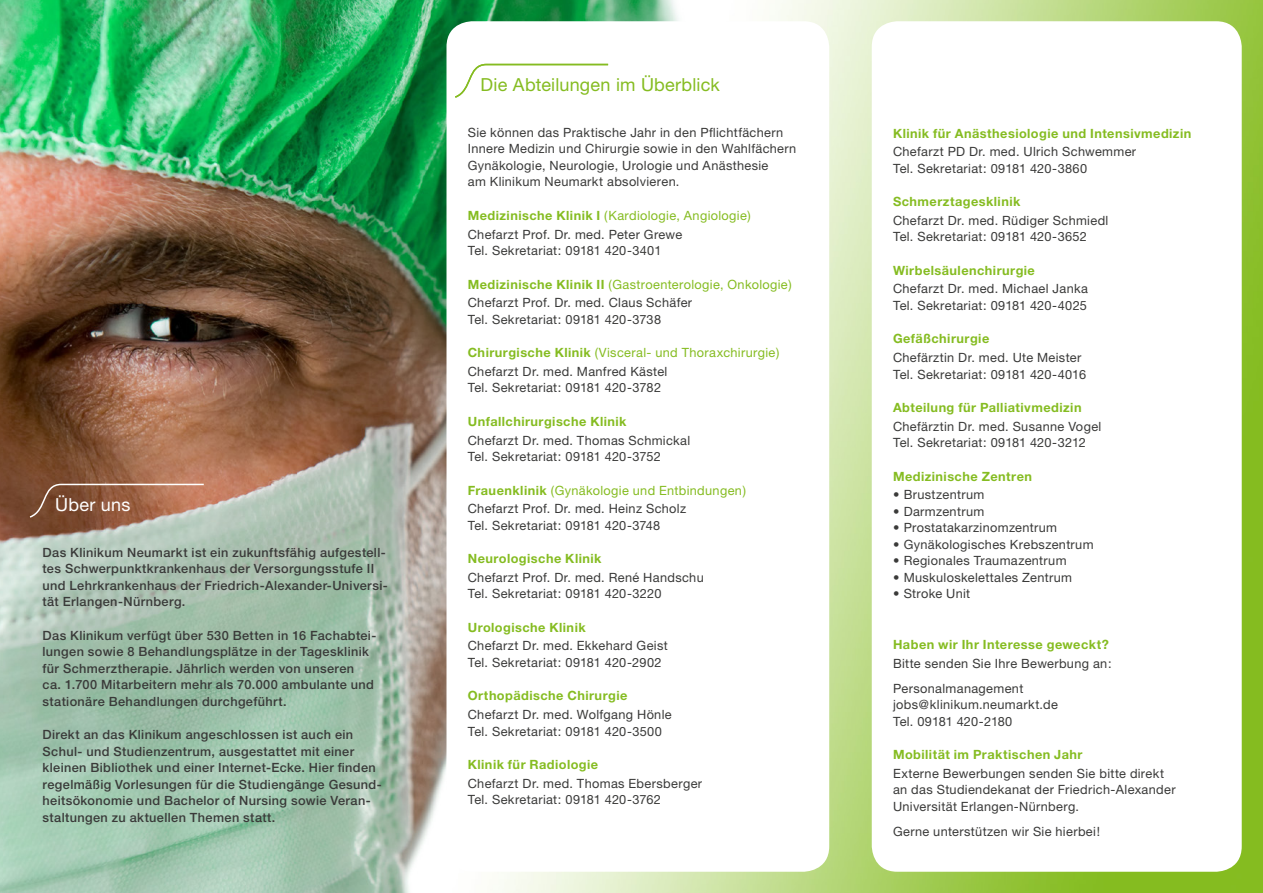
<style>
.page{position:relative;width:1263px;height:893px;background:#fff}
.page>*{position:absolute;margin:0;border:0;box-sizing:border-box;transform-origin:0 0}
.t1{font:18px "Helvetica Neue";letter-spacing:.01em;color:#85bc21}
.t2{font:18px "Helvetica Neue";letter-spacing:.015em;color:#fff}
.t3{font:12.75px/16.5px "Helvetica Neue";letter-spacing:.025em;color:#3a3a39}
.t4{font:500 12.75px/16.5px "Helvetica Neue";letter-spacing:.03em;color:#3a3a39}
.t5{font:700 12.75px "Helvetica Neue";letter-spacing:.035em;color:#85bc21}
.t6{font:12.75px/18.6px "Helvetica Neue";letter-spacing:.03em;color:#85bc21}
.s1{font-weight:700;color:#85bc21}
.s2{color:#85bc21}
.s3{font-weight:700}
.s4{color:#3a3a39}
</style>
<div class="page">
<img style="left:0;top:0;width:1263px;height:893px">
<div style="left:872px;top:21px;width:370px;height:851px;background:#fff;border-radius:26px"></div>
<div style="left:446px;top:21px;width:383px;height:851px;background:#fff;border-radius:26px"></div>
<svg style="left:28px;top:483px;width:177px;height:36px;background:#9c6a50"></svg>
<svg style="left:455px;top:63px;width:154px;height:35px"></svg>
<h1 class="t2" style="left:55px;top:493px;width:77px">Über uns</h1>
<p class="t4" style="left:43px;top:544px;width:347px">Das Klinikum Neumarkt ist ein zukunftsfähig aufgestell&shy;tes Schwerpunktkrankenhaus der Versorgungsstufe II und Lehrkrankenhaus der Friedrich-Alexander-Universi&shy;tät Erlangen-Nürnberg.</p>
<p class="t4" style="left:43px;top:627px;width:335px">Das Klinikum verfügt über 530 Betten in 16 Fachabtei&shy;lungen sowie 8 Behandlungsplätze in der Tagesklinik für Schmerztherapie. Jährlich werden von unseren<br>ca. 1.700 Mitarbeitern mehr als 70.000 ambulante und stationäre Behandlungen durchgeführt.</p>
<p class="t4" style="left:43px;top:726px;width:341px">Direkt an das Klinikum angeschlossen ist auch ein Schul- und Studienzentrum, ausgestattet mit einer kleinen Bibliothek und einer Internet-Ecke. Hier finden regelmäßig Vorlesungen für die Studiengänge Gesund&shy;heitsökonomie und Bachelor of Nursing sowie Veran&shy;staltungen zu aktuellen Themen statt.</p>
<h1 class="t1" style="left:480px;top:74px;width:241px">Die Abteilungen im Überblick</h1>
<p class="t3" style="left:468px;top:124px;width:330px">Sie können das Praktische Jahr in den Pflichtfächern Innere Medizin und Chirurgie sowie in den Wahlfächern Gynäkologie, Neurologie, Urologie und Anästhesie<br>am Klinikum Neumarkt absolvieren.</p>
<p class="t3" style="left:468px;top:206px;width:285px;line-height:18.6px"><span class="s1">Medizinische Klinik I</span> <span class="s2">(Kardiologie, Angiologie)<br></span>Chefarzt Prof. Dr. med. Peter Grewe</p>
<p class="t3" style="left:468px;top:242px;width:195px">Tel. Sekretariat: 09181 420-3401</p>
<p class="t3" style="left:468px;top:275px;width:325px;line-height:18.6px"><span class="s1">Medizinische Klinik II</span> <span class="s2">(Gastroenterologie, Onkologie)<br></span>Chefarzt Prof. Dr. med. Claus Schäfer</p>
<p class="t3" style="left:468px;top:311px;width:195px">Tel. Sekretariat: 09181 420-3738</p>
<p class="t6" style="left:468px;top:343px;width:313px"><span class="s3">Chirurgische Klinik</span> (Visceral- und Thoraxchirurgie)<br><span class="s4">Chefarzt Dr. med. Manfred Kästel</span></p>
<p class="t3" style="left:468px;top:379px;width:195px">Tel. Sekretariat: 09181 420-3782</p>
<p class="t5" style="left:468px;top:413px;width:160px">Unfallchirurgische Klinik</p>
<p class="t3" style="left:468px;top:432px;width:224px">Chefarzt Dr. med. Thomas Schmickal<br>Tel. Sekretariat: 09181 420-3752</p>
<p class="t3" style="left:468px;top:480px;width:280px;line-height:18.6px"><span class="s1">Frauenklinik</span> <span class="s2">(Gynäkologie und Entbindungen)<br></span>Chefarzt Prof. Dr. med. Heinz Scholz</p>
<p class="t3" style="left:468px;top:517px;width:194px">Tel. Sekretariat: 09181 420-3748</p>
<p class="t5" style="left:468px;top:551px;width:135px">Neurologische Klinik</p>
<p class="t3" style="left:468px;top:569px;width:237px">Chefarzt Prof. Dr. med. René Handschu<br>Tel. Sekretariat: 09181 420-3220</p>
<p class="t5" style="left:468px;top:619px;width:119px">Urologische Klinik</p>
<p class="t3" style="left:468px;top:637px;width:202px">Chefarzt Dr. med. Ekkehard Geist<br>Tel. Sekretariat: 09181 420-2902</p>
<p class="t5" style="left:468px;top:688px;width:161px">Orthopädische Chirurgie</p>
<p class="t3" style="left:468px;top:706px;width:205px">Chefarzt Dr. med. Wolfgang Hönle<br>Tel. Sekretariat: 09181 420-3500</p>
<p class="t5" style="left:468px;top:757px;width:132px">Klinik für Radiologie</p>
<p class="t3" style="left:468px;top:775px;width:236px">Chefarzt Dr. med. Thomas Ebersberger<br>Tel. Sekretariat: 09181 420-3762</p>
<p class="t5" style="left:893px;top:125px;width:300px">Klinik für Anästhesiologie und Intensivmedizin</p>
<p class="t3" style="left:893px;top:143px;width:245px">Chefarzt PD Dr. med. Ulrich Schwemmer<br>Tel. Sekretariat: 09181 420-3860</p>
<p class="t5" style="left:893px;top:194px;width:129px">Schmerztagesklinik</p>
<p class="t3" style="left:893px;top:212px;width:217px">Chefarzt Dr. med. Rüdiger Schmiedl<br>Tel. Sekretariat: 09181 420-3652</p>
<p class="t5" style="left:893px;top:262px;width:143px">Wirbelsäulenchirurgie</p>
<p class="t3" style="left:893px;top:280px;width:196px">Chefarzt Dr. med. Michael Janka<br>Tel. Sekretariat: 09181 420-4025</p>
<p class="t5" style="left:893px;top:331px;width:98px">Gefäßchirurgie</p>
<p class="t3" style="left:893px;top:349px;width:195px">Chefärztin Dr. med. Ute Meister<br>Tel. Sekretariat: 09181 420-4016</p>
<p class="t5" style="left:893px;top:400px;width:190px">Abteilung für Palliativmedizin</p>
<p class="t3" style="left:893px;top:418px;width:210px">Chefärztin Dr. med. Susanne Vogel<br>Tel. Sekretariat: 09181 420-3212</p>
<p class="t5" style="left:893px;top:468px;width:140px">Medizinische Zentren</p>
<p class="t3" style="left:893px;top:486px;width:93px">• Brustzentrum</p>
<p class="t3" style="left:893px;top:503px;width:93px">• Darmzentrum</p>
<p class="t3" style="left:893px;top:519px;width:166px">• Prostatakarzinomzentrum</p>
<p class="t3" style="left:893px;top:536px;width:202px">• Gynäkologisches Krebszentrum</p>
<p class="t3" style="left:893px;top:552px;width:175px">• Regionales Traumazentrum</p>
<p class="t3" style="left:893px;top:569px;width:181px">• Muskuloskelettales Zentrum</p>
<p class="t3" style="left:893px;top:585px;width:79px">• Stroke Unit</p>
<p class="t5" style="left:893px;top:636px;width:217px">Haben wir Ihr Interesse geweckt?</p>
<p class="t3" style="left:893px;top:650px;width:220px;line-height:25px">Bitte senden Sie Ihre Bewerbung an:<br>Personalmanagement</p>
<p class="t3" style="left:893px;top:696px;width:166px">jobs@klinikum.neumarkt.de<br>Tel. 09181 420-2180</p>
<p class="t5" style="left:893px;top:747px;width:191px">Mobilität im Praktischen Jahr</p>
<p class="t3" style="left:893px;top:765px;width:284px">Externe Bewerbungen senden Sie bitte direkt an das Studiendekanat der Friedrich-Alexander<br>Universität Erlangen-Nürnberg.</p>
<p class="t3" style="left:893px;top:823px;width:209px">Gerne unterstützen wir Sie hierbei!</p>
</div>
